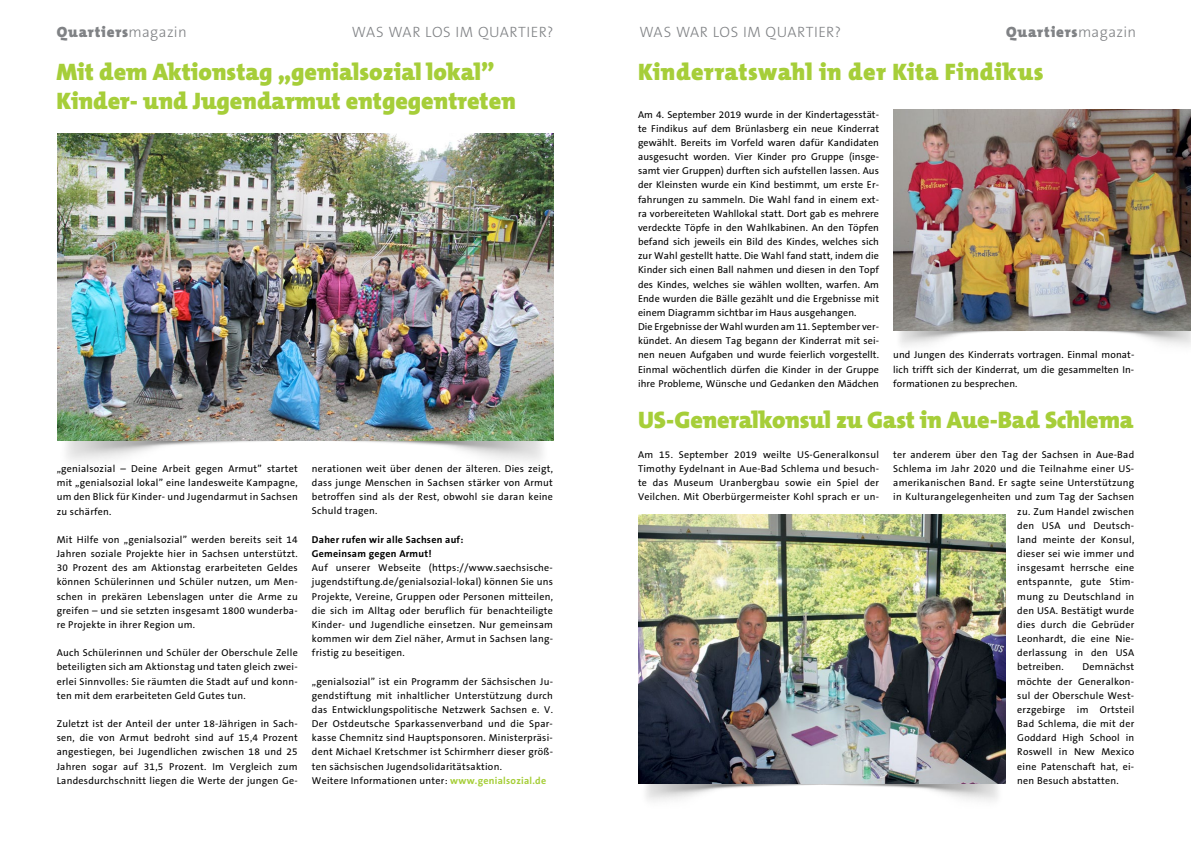
<style>
.page{position:relative;width:1191px;height:842px;background:#fff}
.page>*{position:absolute;margin:0;border:0;box-sizing:border-box;transform-origin:0 0}
.t1{font:900 24px/28.8px "The Mix B9";color:#a6ce39}
.t2{font:900 24px "The Mix B9";letter-spacing:.02em;color:#a6ce39}
.t3{font:300 15px "The Sans B3";letter-spacing:.03em;color:#808285}
.t4{font:900 15px "The Mix B9";letter-spacing:.06em;color:#808285}
.t5{font:10px/14.2px "The Sans B5 Plain";letter-spacing:.025em;color:#000;text-align:justify}
.t6{font:700 10px/14.2px "The Sans B7";letter-spacing:.025em;color:#000}
.s1{font-family:"The Sans B3";font-weight:300}
.s2{font-family:"The Sans B7";font-weight:700;color:#a6ce39}
</style>
<div class="page">
<img style="left:638px;top:783px;width:368px;height:18px">
<img style="left:57px;top:440px;width:496px;height:22px">
<img style="left:638px;top:514px;width:368px;height:269px">
<img style="left:57px;top:134px;width:496px;height:306px">
<img style="left:893px;top:110px;width:298px;height:220px">
<h2 class="t4" style="left:57px;top:24px;width:132px">Quartiers<span class="s1">MAGAZIN</span></h2>
<h2 class="t3" style="left:352px;top:24px;width:203px">WAS WAR LOS IM QUARTIER?</h2>
<h2 class="t3" style="left:639px;top:24px;width:203px">WAS WAR LOS IM QUARTIER?</h2>
<h2 class="t4" style="left:1006px;top:24px;width:132px">Quartiers<span class="s1">MAGAZIN</span></h2>
<h1 class="t1" style="left:56px;top:58px;width:461px">Mit dem Aktionstag „genialsozial lokal”<br>Kinder- und Jugendarmut entgegentreten</h1>
<p class="t5" style="left:57px;top:462px;width:242px">„genialsozial – Deine Arbeit gegen Armut” startet mit „genialsozial lokal” eine landesweite Kampagne, um den Blick für Kinder- und Jugendarmut in Sachsen zu schärfen.</p>
<p class="t5" style="left:57px;top:533px;width:242px">Mit Hilfe von „genialsozial” werden bereits seit 14<br>Jahren soziale Projekte hier in Sachsen unterstützt.<br>30 Prozent des am Aktionstag erarbeiteten Geldes können Schülerinnen und Schüler nutzen, um Men&shy;schen in prekären Lebenslagen unter die Arme zu greifen – und sie setzten insgesamt 1800 wunderba&shy;re Projekte in ihrer Region um.</p>
<p class="t5" style="left:57px;top:646px;width:242px">Auch Schülerinnen und Schüler der Oberschule Zelle beteiligten sich am Aktionstag und taten gleich zwei&shy;erlei Sinnvolles: Sie räumten die Stadt auf und konn&shy;ten mit dem erarbeiteten Geld Gutes tun.</p>
<p class="t5" style="left:57px;top:717px;width:242px">Zuletzt ist der Anteil der unter 18-Jährigen in Sach&shy;sen, die von Armut bedroht sind auf 15,4 Prozent angestiegen, bei Jugendlichen zwischen 18 und 25<br>Jahren sogar auf 31,5 Prozent. Im Vergleich zum Landesdurchschnitt liegen die Werte der jungen Ge-</p>
<p class="t5" style="left:312px;top:462px;width:242px">nerationen weit über denen der älteren. Dies zeigt, dass junge Menschen in Sachsen stärker von Armut betroffen sind als der Rest, obwohl sie daran keine Schuld tragen.</p>
<p class="t6" style="left:312px;top:533px;width:153px">Daher rufen wir alle Sachsen auf:<br>Gemeinsam gegen Armut!</p>
<p class="t5" style="left:312px;top:561px;width:242px">Auf unserer Webseite (https://www.saechsische&shy;jugendstiftung.de/genialsozial-lokal) können Sie uns Projekte, Vereine, Gruppen oder Personen mitteilen, die sich im Alltag oder beruflich für benachteiligte Kinder- und Jugendliche einsetzen. Nur gemeinsam kommen wir dem Ziel näher, Armut in Sachsen lang&shy;fristig zu beseitigen.</p>
<p class="t5" style="left:312px;top:674px;width:242px;text-align:left">„genialsozial” ist ein Programm der Sächsischen Ju&shy;gendstiftung mit inhaltlicher Unterstützung durch das Entwicklungspolitische Netzwerk Sachsen e. V.<br>Der Ostdeutsche Sparkassenverband und die Spar&shy;kasse Chemnitz sind Hauptsponsoren. Ministerpräsi&shy;dent Michael Kretschmer ist Schirmherr dieser größ&shy;ten sächsischen Jugendsolidaritätsaktion.<br>Weitere Informationen unter: <span class="s2">www.genialsozial.de</span></p>
<h1 class="t2" style="left:638px;top:59px;width:407px">Kinderratswahl in der Kita Findikus</h1>
<p class="t5" style="left:638px;top:107px;width:242px;text-align:left">Am 4. September 2019 wurde in der Kindertagesstät&shy;te Findikus auf dem Brünlasberg ein neue Kinderrat gewählt. Bereits im Vorfeld waren dafür Kandidaten ausgesucht worden. Vier Kinder pro Gruppe (insge&shy;samt vier Gruppen) durften sich aufstellen lassen. Aus der Kleinsten wurde ein Kind bestimmt, um erste Er&shy;fahrungen zu sammeln. Die Wahl fand in einem ext&shy;ra vorbereiteten Wahllokal statt. Dort gab es mehrere verdeckte Töpfe in den Wahlkabinen. An den Töpfen befand sich jeweils ein Bild des Kindes, welches sich zur Wahl gestellt hatte. Die Wahl fand statt, indem die Kinder sich einen Ball nahmen und diesen in den Topf des Kindes, welches sie wählen wollten, warfen. Am Ende wurden die Bälle gezählt und die Ergebnisse mit einem Diagramm sichtbar im Haus ausgehangen.<br>Die Ergebnisse der Wahl wurden am 11. September ver&shy;kündet. An diesem Tag begann der Kinderrat mit sei&shy;nen neuen Aufgaben und wurde feierlich vorgestellt.<br>Einmal wöchentlich dürfen die Kinder in der Gruppe ihre Probleme, Wünsche und Gedanken den Mädchen</p>
<p class="t5" style="left:893px;top:348px;width:242px">und Jungen des Kinderrats vortragen. Einmal monat&shy;lich trifft sich der Kinderrat, um die gesammelten In&shy;formationen zu besprechen.</p>
<h1 class="t1" style="left:638px;top:406px;width:497px">US-Generalkonsul zu Gast in Aue-Bad Schlema</h1>
<p class="t5" style="left:638px;top:448px;width:242px">Am 15. September 2019 weilte US-Generalkonsul Timothy Eydelnant in Aue-Bad Schlema und besuch&shy;te das Museum Uranbergbau sowie ein Spiel der Veilchen. Mit Oberbürgermeister Kohl sprach er un-</p>
<p class="t5" style="left:893px;top:448px;width:242px">ter anderem über den Tag der Sachsen in Aue-Bad</p>
<p class="t5" style="left:893px;top:462px;width:242px">Schlema im Jahr 2020 und die Teilnahme einer US-</p>
<p class="t5" style="left:893px;top:476px;width:242px">amerikanischen Band. Er sagte seine Unterstützung</p>
<p class="t5" style="left:893px;top:490px;width:242px">in Kulturangelegenheiten und zum Tag der Sachsen</p>
<p class="t5" style="left:1017px;top:504px;width:118px">zu. Zum Handel zwischen</p>
<p class="t5" style="left:1017px;top:519px;width:118px">den USA und Deutsch-</p>
<p class="t5" style="left:1017px;top:533px;width:118px">land meinte der Konsul,</p>
<p class="t5" style="left:1017px;top:547px;width:118px">dieser sei wie immer und</p>
<p class="t5" style="left:1017px;top:561px;width:118px">insgesamt herrsche eine</p>
<p class="t5" style="left:1017px;top:575px;width:118px">entspannte, gute Stim-</p>
<p class="t5" style="left:1017px;top:589px;width:118px">mung zu Deutschland in</p>
<p class="t5" style="left:1017px;top:604px;width:118px">den USA. Bestätigt wurde</p>
<p class="t5" style="left:1017px;top:618px;width:118px">dies durch die Gebrüder</p>
<p class="t5" style="left:1017px;top:632px;width:118px">Leonhardt, die eine Nie-</p>
<p class="t5" style="left:1017px;top:646px;width:118px">derlassung in den USA</p>
<p class="t5" style="left:1017px;top:660px;width:48px">betreiben.</p>
<p class="t5" style="left:1017px;top:660px;width:118px;text-indent:65px">Demnächst möchte der Generalkon&shy;sul der Oberschule West&shy;erzgebirge im Ortsteil Bad Schlema, die mit der Goddard High School in Roswell in New Mexico eine Patenschaft hat, ei&shy;nen Besuch abstatten.</p>
</div>
